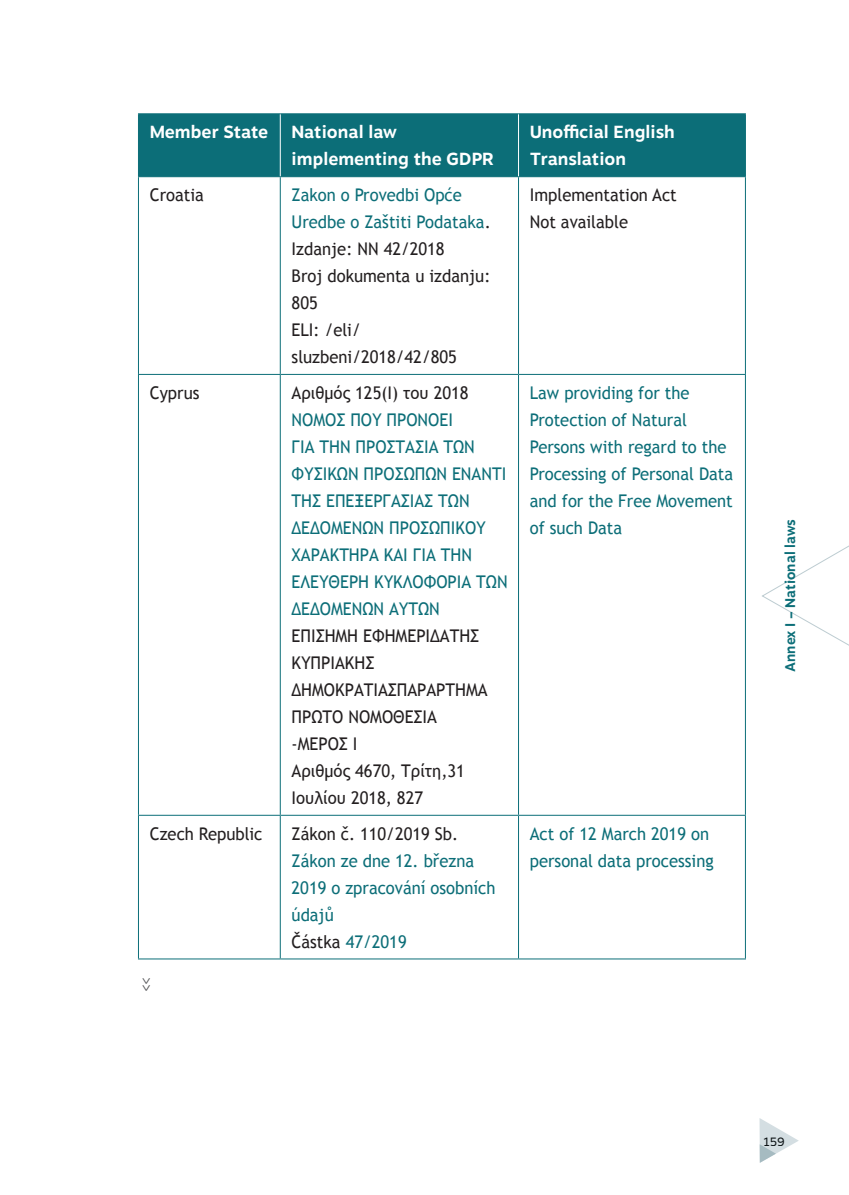
<style>
.page{position:relative;width:849px;height:1195px;background:#fff}
.page>*{position:absolute;margin:0;border:0;box-sizing:border-box;transform-origin:0 0}
.t1{font:17.6px/27px "Trebuchet MS";color:#0c6e78;scale:.95 1}
.t2{font:17.6px/27px "Trebuchet MS";color:#231f20;scale:.95 1}
.t3{font:700 17.6px/27px "Motiva Sans";color:#fff}
.t4{font:300 14.4px "Motiva Sans";color:#57585a}
.t5{font:700 14px "Motiva Sans";color:#0c6e78}
.t6{font:12px "Motiva Sans";color:#0c1215}
.s1{color:#0c6e78}
.s2{color:#231f20}
</style>
<div class="page">
<svg style="left:762px;top:545px;width:87px;height:101px"></svg>
<div style="left:139px;top:114px;width:606px;height:62px;background:#0c6e78"></div>
<hr style="left:138px;top:113px;width:142px;height:1px;background:#0c6e78">
<hr style="left:138px;top:114px;width:1px;height:62px;background:#0c6e78">
<hr style="left:138px;top:958px;width:142px;height:1px;background:#0c6e78">
<hr style="left:280px;top:113px;width:238px;height:1px;background:#0c6e78">
<hr style="left:518px;top:113px;width:228px;height:1px;background:#0c6e78">
<hr style="left:745px;top:114px;width:1px;height:62px;background:#0c6e78">
<hr style="left:280px;top:958px;width:238px;height:1px;background:#0c6e78">
<hr style="left:518px;top:958px;width:228px;height:1px;background:#0c6e78">
<hr style="left:138px;top:176px;width:142px;height:1px;background:#0c6e78">
<hr style="left:138px;top:374px;width:142px;height:1px;background:#0c6e78">
<hr style="left:280px;top:176px;width:238px;height:1px;background:#0c6e78">
<hr style="left:518px;top:176px;width:228px;height:1px;background:#0c6e78">
<hr style="left:280px;top:374px;width:238px;height:1px;background:#0c6e78">
<hr style="left:518px;top:374px;width:228px;height:1px;background:#0c6e78">
<hr style="left:138px;top:177px;width:1px;height:197px;background:#0c6e78">
<hr style="left:280px;top:177px;width:1px;height:197px;background:#0c6e78">
<hr style="left:518px;top:177px;width:1px;height:197px;background:#0c6e78">
<hr style="left:745px;top:177px;width:1px;height:197px;background:#0c6e78">
<hr style="left:138px;top:375px;width:1px;height:439px;background:#0c6e78">
<hr style="left:280px;top:375px;width:1px;height:439px;background:#0c6e78">
<hr style="left:518px;top:375px;width:1px;height:439px;background:#0c6e78">
<hr style="left:745px;top:375px;width:1px;height:439px;background:#0c6e78">
<hr style="left:138px;top:814px;width:142px;height:1px;background:#0c6e78">
<hr style="left:138px;top:815px;width:1px;height:143px;background:#0c6e78">
<hr style="left:280px;top:814px;width:238px;height:1px;background:#0c6e78">
<hr style="left:280px;top:815px;width:1px;height:143px;background:#0c6e78">
<hr style="left:518px;top:814px;width:228px;height:1px;background:#0c6e78">
<hr style="left:518px;top:815px;width:1px;height:143px;background:#0c6e78">
<hr style="left:745px;top:815px;width:1px;height:143px;background:#0c6e78">
<hr style="left:280px;top:114px;width:1px;height:62px;background:#fff">
<hr style="left:518px;top:114px;width:1px;height:62px;background:#fff">
<svg style="left:759px;top:1118px;width:39px;height:44px"></svg>
<div style="left:764px;top:1136px;width:20px;height:9px;background:#d4dee2"></div>
<p class="t3" style="left:150px;top:119px;width:120px">Member State</p>
<p class="t3" style="left:291px;top:119px;width:204px">National law implementing the GDPR</p>
<p class="t3" style="left:530px;top:119px;width:147px">Unofficial English<br>Translation</p>
<p class="t2" style="left:150px;top:181px;width:58px">Croatia</p>
<p class="t2" style="left:291px;top:181px;width:211px"><span class="s1">Zakon o Provedbi Opće<br>Uredbe o Zaštiti Podataka</span>.<br>Izdanje: NN 42/2018<br>Broj dokumenta u izdanju:<br>805<br>ELI: /eli/ sluzbeni/2018/42/805</p>
<p class="t2" style="left:530px;top:181px;width:156px">Implementation Act<br>Not available</p>
<p class="t2" style="left:150px;top:379px;width:54px">Cyprus</p>
<p class="t2" style="left:291px;top:379px;width:188px">Αριθμός 125(Ι) του 2018</p>
<p class="t1" style="left:291px;top:406px;width:229px">ΝΟΜΟΣ ΠΟΥ ΠΡΟΝΟΕΙ<br>ΓΙΑ ΤΗΝ ΠΡΟΣΤΑΣΙΑ ΤΩΝ<br>ΦΥΣΙΚΩΝ ΠΡΟΣΩΠΩΝ ΕΝΑΝΤΙ<br>ΤΗΣ ΕΠΕΞΕΡΓΑΣΙΑΣ ΤΩΝ<br>ΔΕΔΟΜΕΝΩΝ ΠΡΟΣΩΠΙΚΟΥ<br>ΧΑΡΑΚΤΗΡΑ ΚΑΙ ΓΙΑ ΤΗΝ<br>ΕΛΕΥΘΕΡΗ ΚΥΚΛΟΦΟΡΙΑ ΤΩΝ<br>ΔΕΔΟΜΕΝΩΝ ΑΥΤΩΝ</p>
<p class="t2" style="left:291px;top:622px;width:208px">ΕΠΙΣΗΜΗ ΕΦΗΜΕΡΙΔΑΤΗΣ<br>ΚΥΠΡΙΑΚΗΣ<br>ΔΗΜΟΚΡΑΤΙΑΣΠΑΡΑΡΤΗΜΑ<br>ΠΡΩΤΟ ΝΟΜΟΘΕΣΙΑ -ΜΕΡΟΣ I<br>Αριθμός 4670, Τρίτη,31<br>Ιουλίου 2018, 827</p>
<p class="t1" style="left:530px;top:379px;width:215px">Law providing for the<br>Protection of Natural<br>Persons with regard to the<br>Processing of Personal Data and for the Free Movement of such Data</p>
<p class="t2" style="left:150px;top:820px;width:120px">Czech Republic</p>
<p class="t2" style="left:291px;top:820px;width:177px">Zákon č. 110/2019 Sb.</p>
<p class="t1" style="left:291px;top:847px;width:216px">Zákon ze dne 12. bř ezna<br>2019 o zpracová ní osobní ch ú dajů<br><span class="s2">Částka</span> 47/2019</p>
<p class="t4" style="left:158px;top:976px;width:16px;rotate:90deg">&gt;&gt;</p>
<p class="t1" style="left:530px;top:820px;width:195px">Act of 12 March 2019 on personal data processing</p>
<p class="t5" style="left:779px;top:671px;width:154px;rotate:-90deg">Annex I – National laws</p>
<p class="t6" style="left:763px;top:1132px;width:23px">159</p>
</div>
